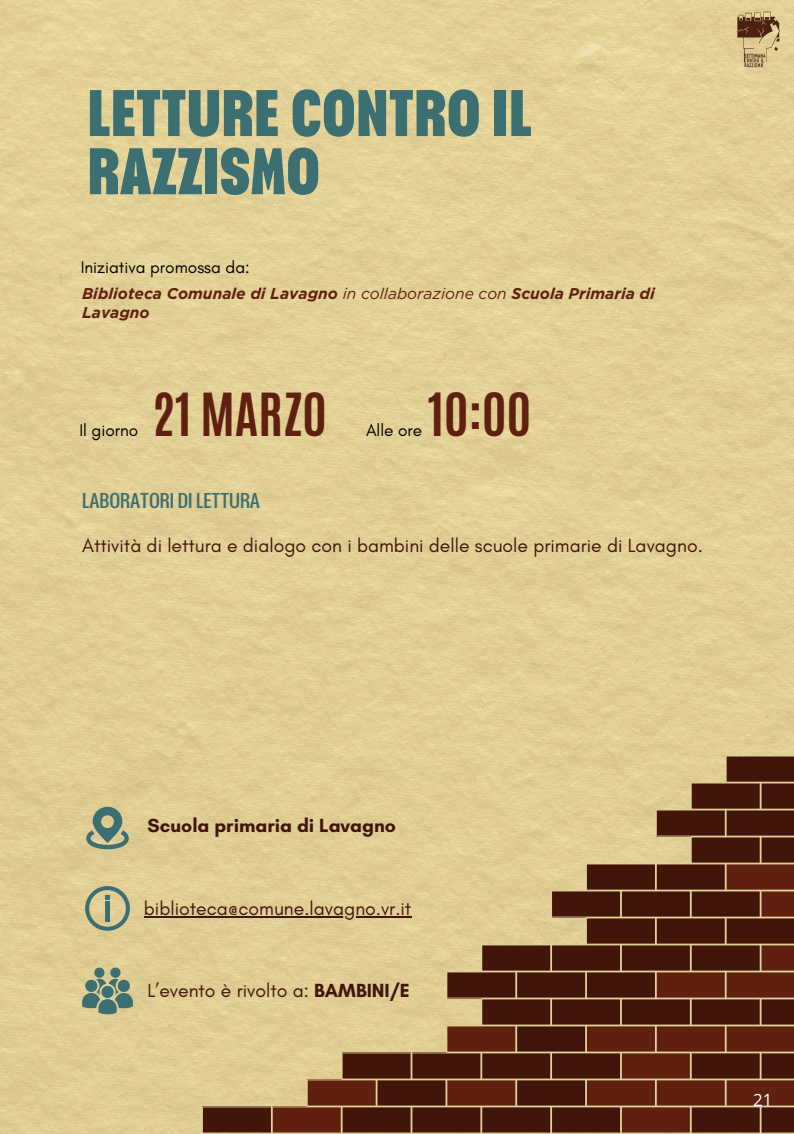
<style>
.page{position:relative;width:794px;height:1134px;background:#fff}
.page>*{position:absolute;margin:0;border:0;box-sizing:border-box;transform-origin:0 0}
.t1{font:700 expanded 56px/58.2px "Placard Next";color:#3c6f71}
.t2{font:700 49.72px "Antonio";color:#602010}
.t3{font:700 49.6px "Antonio";color:#602010}
.t4{font:19.4px "Glacial Indifference";color:#42150a}
.t5{font:700 19.4px "Glacial Indifference";color:#42150a}
.t6{font:expanded 18.16px "Placard Next";color:#3c6f71}
.t7{font:17.2px "Glacial Indifference";color:#000}
.t8{font:16.88px "Open Sans";color:#fff}
.t9{font:italic 700 15.6px/18.9px "Gotham";color:#602010}
.s1{font-weight:400}
.s2{font-weight:700}
</style>
<div class="page">
<svg style="left:82px;top:968px;width:51px;height:46px;background:#869980"></svg>
<svg style="left:86px;top:807px;width:43px;height:42px;background:#8f9e82"></svg>
<svg style="left:85px;top:886px;width:45px;height:45px;background:#abaf88"></svg>
<svg style="left:202px;top:756px;width:592px;height:377px;background:#9e7f58"></svg>
<hr style="left:144px;top:916px;width:267px;height:2px;background:#42150a">
<img style="left:736px;top:11px;width:44px;height:57px">
<h1 class="t1" style="left:87px;top:84px;width:446px">LETTURE CONTRO IL<br>RAZZISMO</h1>
<p class="t7" style="left:81px;top:258px;width:171px">Iniziativa promossa da:</p>
<p class="t9" style="left:82px;top:284px;width:574px">Biblioteca Comunale di Lavagno <span class="s1">in collaborazione con</span> Scuola Primaria di<br>Lavagno</p>
<h3 class="t3" style="left:152px;top:377px;width:176px">21 MARZ0</h3>
<h2 class="t2" style="left:428px;top:378px;width:105px">10:00</h2>
<p class="t7" style="left:79px;top:421px;width:61px">Il giorno</p>
<p class="t7" style="left:366px;top:421px;width:58px">Alle ore</p>
<p class="t6" style="left:82px;top:488px;width:179px">LABORATORI DI LETTURA</p>
<p class="t4" style="left:82px;top:534px;width:622px">Attività di lettura e dialogo con i bambini delle scuole primarie di Lavagno.</p>
<p class="t5" style="left:147px;top:813px;width:250px">Scuola primaria di Lavagno</p>
<p class="t4" style="left:144px;top:897px;width:269px">biblioteca@comune.lavagno.vr.it</p>
<p class="t4" style="left:147px;top:980px;width:264px">L’evento è rivolto a: <span class="s2">BAMBINI/E</span></p>
<p class="t8" style="left:753px;top:1089px;width:21px">21</p>
</div>
